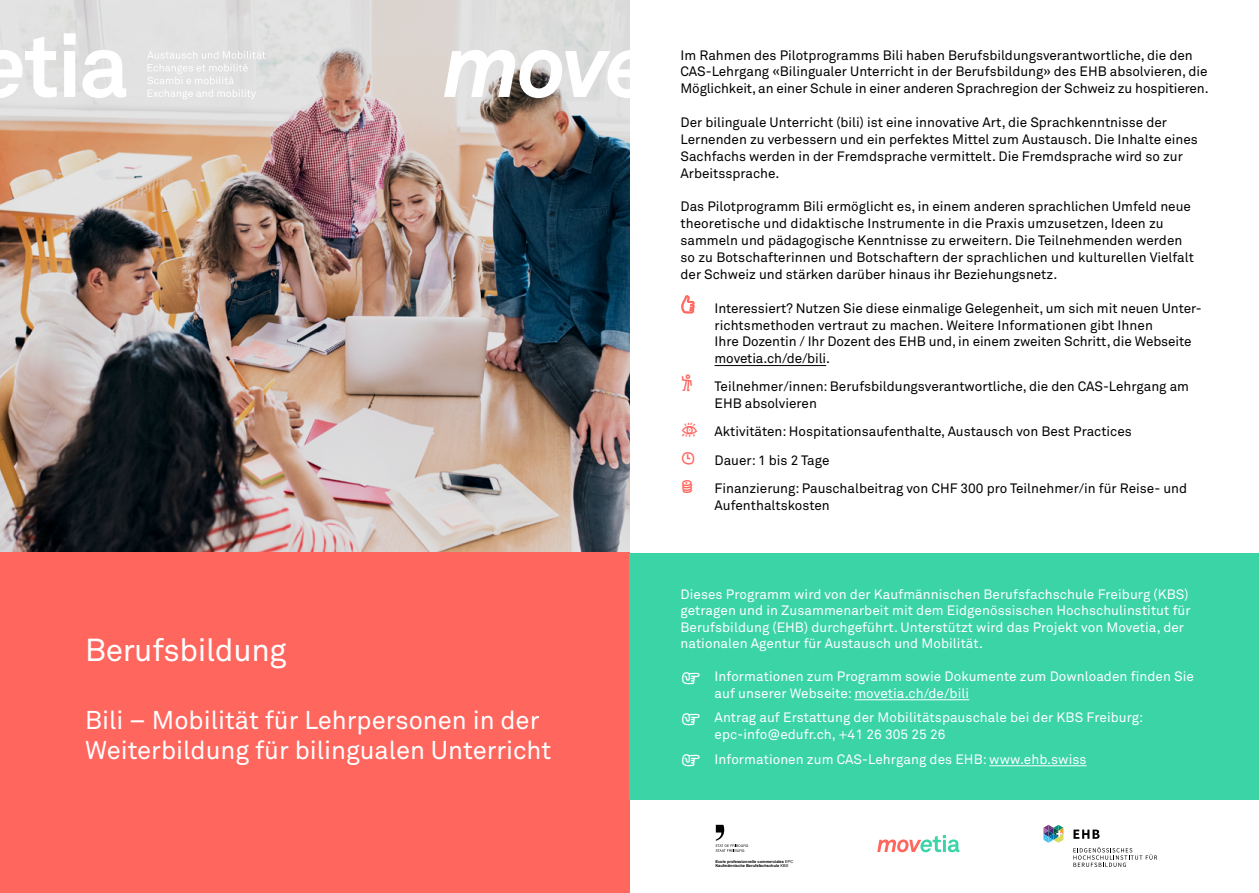
<style>
.page{position:relative;width:1259px;height:893px;background:#fff}
.page>*{position:absolute;margin:0;border:0;box-sizing:border-box;transform-origin:0 0}
.t1{font:31.5px "Akkurat Pro";letter-spacing:-.01em;color:#fff}
.t2{font:25.5px/30px "Akkurat Pro";color:#fff}
.t3{font:13.5px/16.8px "Akkurat Pro";color:#000}
.t4{font:13.5px/16.5px "Akkurat Pro";letter-spacing:.005em;color:#fff}
.t5{font:700 3.9px/4.8px "Arial";color:#000}
.s1{font-weight:400}
</style>
<div class="page">
<img style="left:0;top:0;width:629px;height:553px">
<div style="left:0;top:553px;width:629px;height:340px;background:#ff665e"></div>
<hr style="left:714px;top:365px;width:112px;height:1px;background:#000">
<div style="left:629px;top:553px;width:630px;height:246px;background:#3ad4a7"></div>
<hr style="left:854px;top:699px;width:115px;height:1px;background:#fff">
<hr style="left:989px;top:765px;width:97px;height:1px;background:#fff">
<svg style="left:1073px;top:847px;width:84px;height:20px"></svg>
<svg style="left:1073px;top:830px;width:26px;height:9px"></svg>
<svg style="left:1043px;top:825px;width:20px;height:18px"></svg>
<svg style="left:715px;top:825px;width:33px;height:27px"></svg>
<svg style="left:877px;top:835px;width:82px;height:17px"></svg>
<svg style="left:444px;top:50px;width:186px;height:48px"></svg>
<svg style="left:64px;top:33px;width:12px;height:64px"></svg>
<svg style="left:82px;top:50px;width:44px;height:48px"></svg>
<svg style="left:0;top:37px;width:57px;height:61px"></svg>
<svg style="left:147px;top:51px;width:119px;height:48px"></svg>
<svg style="left:681px;top:295px;width:13px;height:18px"></svg>
<h1 class="t1" style="left:85px;top:632px;width:203px">Berufsbildung</h1>
<h2 class="t2" style="left:85px;top:705px;width:468px">Bili – Mobilität für Lehrpersonen in der<br>Weiterbildung für bilingualen Unterricht</h2>
<p class="t3" style="left:680px;top:46px;width:529px">Im Rahmen des Pilotprogramms Bili haben Berufsbildungsverantwortliche, die den<br>CAS-Lehrgang «Bilingualer Unterricht in der Berufsbildung» des EHB absolvieren, die<br>Möglichkeit, an einer Schule in einer anderen Sprachregion der Schweiz zu hospitieren.</p>
<p class="t3" style="left:680px;top:114px;width:519px">Der bilinguale Unterricht (bili) ist eine innovative Art, die Sprachkenntnisse der Lernenden zu verbessern und ein perfektes Mittel zum Austausch. Die Inhalte eines Sachfachs werden in der Fremdsprache vermittelt. Die Fremdsprache wird so zur Arbeitssprache.</p>
<p class="t3" style="left:680px;top:198px;width:515px">Das Pilotprogramm Bili ermöglicht es, in einem anderen sprachlichen Umfeld neue theoretische und didaktische Instrumente in die Praxis umzusetzen, Ideen zu sammeln und pädagogische Kenntnisse zu erweitern. Die Teilnehmenden werden so zu Botschafterinnen und Botschaftern der sprachlichen und kulturellen Vielfalt der Schweiz und stärken darüber hinaus ihr Beziehungsnetz.</p>
<p class="t3" style="left:714px;top:300px;width:489px">Interessiert? Nutzen Sie diese einmalige Gelegenheit, um sich mit neuen Unter&shy;richtsmethoden vertraut zu machen. Weitere Informationen gibt Ihnen<br>Ihre Dozentin / Ihr Dozent des EHB und, in einem zweiten Schritt, die Webseite movetia.ch/de/bili.</p>
<p class="t3" style="left:714px;top:378px;width:476px">Teilnehmer/innen: Berufsbildungsverantwortliche, die den CAS-Lehrgang am<br>EHB absolvieren</p>
<p class="t3" style="left:714px;top:418px;width:474px;line-height:28.2px">Aktivitäten: Hospitationsaufenthalte, Austausch von Best Practices<br>Dauer: 1 bis 2 Tage<br>Finanzierung: Pauschalbeitrag von CHF 300 pro Teilnehmer/in für Reise- und</p>
<p class="t3" style="left:714px;top:496px;width:117px">Aufenthaltskosten</p>
<p class="t4" style="left:680px;top:586px;width:511px">Dieses Programm wird von der Kaufmännischen Berufsfachschule Freiburg (KBS) getragen und in Zusammenarbeit mit dem Eidgenössischen Hochschulinstitut für Berufsbildung (EHB) durchgeführt. Unterstützt wird das Projekt von Movetia, der nationalen Agentur für Austausch und Mobilität.</p>
<p class="t4" style="left:714px;top:668px;width:481px">Informationen zum Programm sowie Dokumente zum Downloaden finden Sie auf unserer Webseite: movetia.ch/de/bili</p>
<p class="t4" style="left:714px;top:709px;width:430px">Antrag auf Erstattung der Mobilitätspauschale bei der KBS Freiburg: epc-info@edufr.ch, +41 26 305 25 26</p>
<p class="t4" style="left:714px;top:751px;width:373px">Informationen zum CAS-Lehrgang des EHB: www.ehb.swiss</p>
<p class="t5" style="left:715px;top:859px;width:79px">Ecole professionnelle commerciales <span class="s1">EPC<br></span>Kaufmännische Berufsfachschule <span class="s1">KBS</span></p>
</div>
